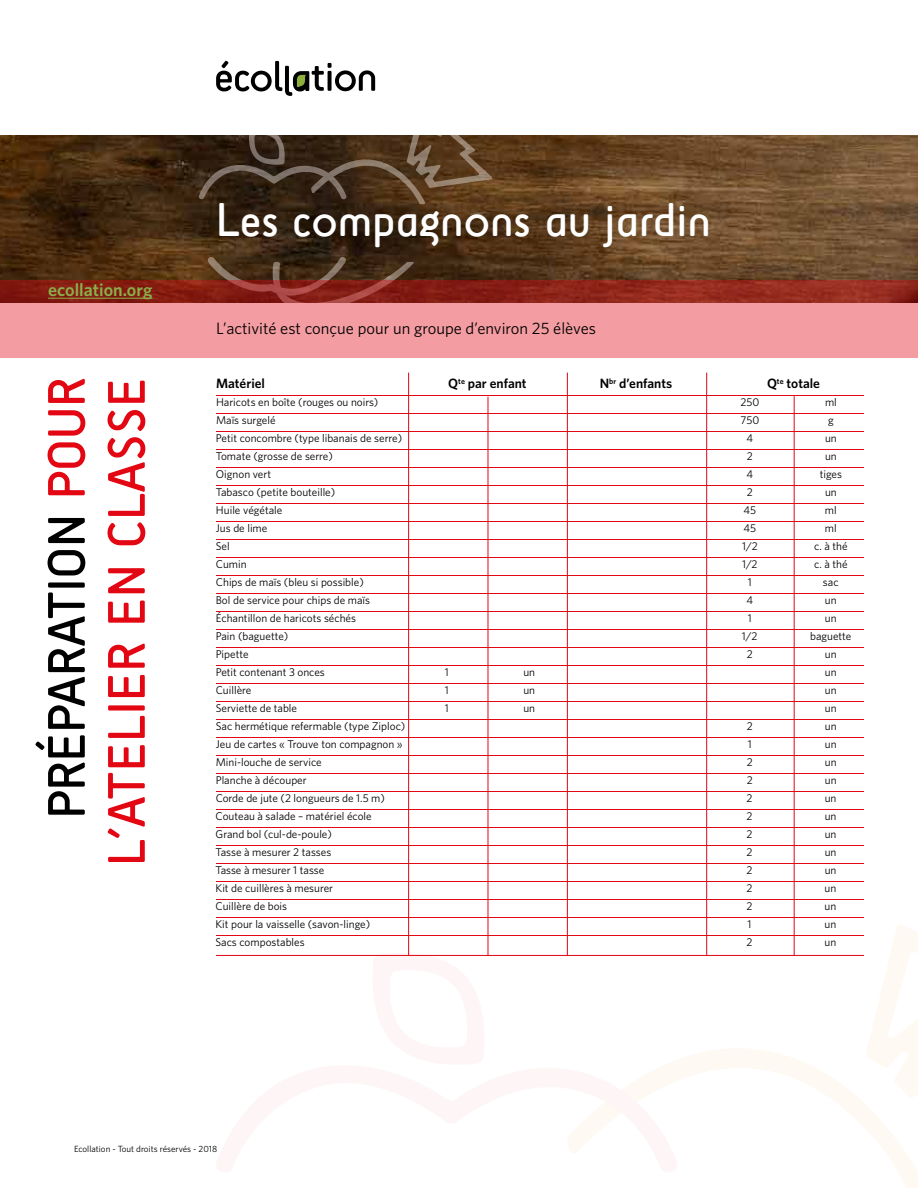
<style>
.page{position:relative;width:918px;height:1188px;background:#fff}
.page>*{position:absolute;margin:0;border:0;box-sizing:border-box;transform-origin:0 0}
.t1{font:54px/60px "Sci Fly Sans";color:#e30613;text-align:right}
.t2{font:48px "Sci Fly Sans";color:#fff}
.t3{font:600 18px "Whitney";color:#88b04b}
.t4{font:16.5px "Whitney";color:#000}
.t5{font:600 13.5px "Whitney";color:#000}
.t6{font:11.25px "Whitney";color:#000}
.t7{font:9px "Whitney";color:#000}
.s1{color:#000}
</style>
<div class="page">
<img style="left:0;top:135px;width:918px;height:146px">
<svg style="left:679px;top:1049px;width:239px;height:139px"></svg>
<svg style="left:866px;top:925px;width:52px;height:212px"></svg>
<svg style="left:370px;top:949px;width:118px;height:6px"></svg>
<svg style="left:568px;top:1060px;width:111px;height:93px"></svg>
<hr style="left:216px;top:395px;width:648px;height:1px;background:#e30613">
<hr style="left:216px;top:413px;width:648px;height:1px;background:#e30613">
<hr style="left:216px;top:431px;width:648px;height:1px;background:#e30613">
<hr style="left:216px;top:449px;width:648px;height:1px;background:#e30613">
<hr style="left:216px;top:467px;width:648px;height:1px;background:#e30613">
<hr style="left:216px;top:485px;width:648px;height:1px;background:#e30613">
<hr style="left:216px;top:503px;width:648px;height:1px;background:#e30613">
<hr style="left:216px;top:521px;width:648px;height:1px;background:#e30613">
<hr style="left:216px;top:539px;width:648px;height:1px;background:#e30613">
<hr style="left:216px;top:557px;width:648px;height:1px;background:#e30613">
<hr style="left:216px;top:575px;width:648px;height:1px;background:#e30613">
<hr style="left:216px;top:593px;width:648px;height:1px;background:#e30613">
<hr style="left:216px;top:611px;width:648px;height:1px;background:#e30613">
<hr style="left:216px;top:629px;width:648px;height:1px;background:#e30613">
<hr style="left:216px;top:647px;width:648px;height:1px;background:#e30613">
<hr style="left:216px;top:665px;width:648px;height:1px;background:#e30613">
<hr style="left:216px;top:683px;width:648px;height:1px;background:#e30613">
<hr style="left:216px;top:701px;width:648px;height:1px;background:#e30613">
<hr style="left:216px;top:719px;width:648px;height:1px;background:#e30613">
<hr style="left:216px;top:737px;width:648px;height:1px;background:#e30613">
<hr style="left:216px;top:755px;width:648px;height:1px;background:#e30613">
<hr style="left:216px;top:773px;width:648px;height:1px;background:#e30613">
<hr style="left:216px;top:791px;width:648px;height:1px;background:#e30613">
<hr style="left:216px;top:809px;width:648px;height:1px;background:#e30613">
<hr style="left:216px;top:827px;width:648px;height:1px;background:#e30613">
<hr style="left:216px;top:845px;width:648px;height:1px;background:#e30613">
<hr style="left:216px;top:863px;width:648px;height:1px;background:#e30613">
<hr style="left:216px;top:881px;width:648px;height:1px;background:#e30613">
<hr style="left:216px;top:899px;width:648px;height:1px;background:#e30613">
<hr style="left:216px;top:917px;width:648px;height:1px;background:#e30613">
<hr style="left:216px;top:935px;width:648px;height:1px;background:#e30613">
<hr style="left:216px;top:955px;width:648px;height:1px;background:#e30613">
<svg style="left:207px;top:257px;width:207px;height:24px;background:#4b331f"></svg>
<svg style="left:199px;top:135px;width:293px;height:69px;background:#4c3723"></svg>
<svg style="left:216px;top:61px;width:159px;height:35px"></svg>
<svg style="left:0;top:281px;width:918px;height:77px;background:#d5797a"></svg>
<hr style="left:408px;top:373px;width:1px;height:583px;background:#e30613">
<hr style="left:567px;top:373px;width:1px;height:583px;background:#e30613">
<hr style="left:488px;top:397px;width:1px;height:559px;background:#e30613">
<hr style="left:794px;top:396px;width:1px;height:560px;background:#e30613">
<hr style="left:706px;top:373px;width:1px;height:583px;background:#e30613">
<hr style="left:48px;top:298px;width:104px;height:1px;background:#88b04b">
<h3 class="t3" style="left:48px;top:279px;width:106px">ecollation.org</h3>
<h1 class="t1" style="left:37px;top:866px;width:490px;rotate:-90deg"><span class="s1">PRÉPARATION</span> POUR<br>L’ATELIER EN CLASSE</h1>
<h2 class="t2" style="left:216px;top:192px;width:496px">Les compagnons au jardin</h2>
<h3 class="t4" style="left:216px;top:318px;width:382px">L’activité est conçue pour un groupe d’environ 25 élèves</h3>
<p class="t5" style="left:216px;top:376px;width:50px">Matériel</p>
<p class="t5" style="left:448px;top:376px;width:80px">Q<sup>te</sup> par enfant</p>
<p class="t5" style="left:600px;top:376px;width:74px">N<sup>br</sup> d’enfants</p>
<p class="t5" style="left:767px;top:376px;width:55px">Q<sup>te</sup> totale</p>
<p class="t6" style="left:216px;top:396px;width:164px">Haricots en boîte (rouges ou noirs)</p>
<p class="t6" style="left:741px;top:396px;width:20px">250</p>
<p class="t6" style="left:825px;top:396px;width:13px">ml</p>
<p class="t6" style="left:216px;top:414px;width:61px">Maïs surgelé</p>
<p class="t6" style="left:741px;top:414px;width:20px">750</p>
<p class="t6" style="left:828px;top:414px;width:7px">g</p>
<p class="t6" style="left:216px;top:432px;width:188px">Petit concombre (type libanais de serre)</p>
<p class="t6" style="left:747px;top:432px;width:8px">4</p>
<p class="t6" style="left:825px;top:432px;width:13px">un</p>
<p class="t6" style="left:216px;top:450px;width:119px">Tomate (grosse de serre)</p>
<p class="t6" style="left:747px;top:450px;width:8px">2</p>
<p class="t6" style="left:825px;top:450px;width:13px">un</p>
<p class="t6" style="left:216px;top:468px;width:57px">Oignon vert</p>
<p class="t6" style="left:747px;top:468px;width:8px">4</p>
<p class="t6" style="left:820px;top:468px;width:24px">tiges</p>
<p class="t6" style="left:216px;top:486px;width:121px">Tabasco (petite bouteille)</p>
<p class="t6" style="left:747px;top:486px;width:8px">2</p>
<p class="t6" style="left:825px;top:486px;width:13px">un</p>
<p class="t6" style="left:216px;top:504px;width:68px">Huile végétale</p>
<p class="t6" style="left:744px;top:504px;width:14px">45</p>
<p class="t6" style="left:825px;top:504px;width:13px">ml</p>
<p class="t6" style="left:216px;top:522px;width:53px">Jus de lime</p>
<p class="t6" style="left:744px;top:522px;width:14px">45</p>
<p class="t6" style="left:825px;top:522px;width:13px">ml</p>
<p class="t6" style="left:216px;top:540px;width:15px">Sel</p>
<p class="t6" style="left:742px;top:540px;width:17px">1/2</p>
<p class="t6" style="left:814px;top:540px;width:35px">c. à thé</p>
<p class="t6" style="left:216px;top:558px;width:32px">Cumin</p>
<p class="t6" style="left:742px;top:558px;width:17px">1/2</p>
<p class="t6" style="left:814px;top:558px;width:35px">c. à thé</p>
<p class="t6" style="left:216px;top:576px;width:150px">Chips de maïs (bleu si possible)</p>
<p class="t6" style="left:748px;top:576px;width:5px">1</p>
<p class="t6" style="left:823px;top:576px;width:17px">sac</p>
<p class="t6" style="left:216px;top:594px;width:156px">Bol de service pour chips de maïs</p>
<p class="t6" style="left:746px;top:594px;width:8px">4</p>
<p class="t6" style="left:825px;top:594px;width:13px">un</p>
<p class="t6" style="left:216px;top:612px;width:142px">Échantillon de haricots séchés</p>
<p class="t6" style="left:748px;top:612px;width:5px">1</p>
<p class="t6" style="left:825px;top:612px;width:13px">un</p>
<p class="t6" style="left:216px;top:630px;width:74px">Pain (baguette)</p>
<p class="t6" style="left:742px;top:630px;width:17px">1/2</p>
<p class="t6" style="left:810px;top:630px;width:43px">baguette</p>
<p class="t6" style="left:216px;top:648px;width:34px">Pipette</p>
<p class="t6" style="left:747px;top:648px;width:8px">2</p>
<p class="t6" style="left:825px;top:648px;width:13px">un</p>
<p class="t6" style="left:216px;top:666px;width:111px">Petit contenant 3 onces</p>
<p class="t6" style="left:445px;top:666px;width:5px">1</p>
<p class="t6" style="left:523px;top:666px;width:13px">un</p>
<p class="t6" style="left:825px;top:666px;width:13px">un</p>
<p class="t6" style="left:216px;top:684px;width:37px">Cuillère</p>
<p class="t6" style="left:445px;top:684px;width:5px">1</p>
<p class="t6" style="left:523px;top:684px;width:13px">un</p>
<p class="t6" style="left:825px;top:684px;width:13px">un</p>
<p class="t6" style="left:216px;top:702px;width:83px">Serviette de table</p>
<p class="t6" style="left:445px;top:702px;width:5px">1</p>
<p class="t6" style="left:523px;top:702px;width:13px">un</p>
<p class="t6" style="left:825px;top:702px;width:13px">un</p>
<p class="t6" style="left:216px;top:720px;width:191px">Sac hermétique refermable (type Ziploc)</p>
<p class="t6" style="left:747px;top:720px;width:8px">2</p>
<p class="t6" style="left:825px;top:720px;width:13px">un</p>
<p class="t6" style="left:216px;top:738px;width:188px">Jeu de cartes « Trouve ton compagnon »</p>
<p class="t6" style="left:748px;top:738px;width:5px">1</p>
<p class="t6" style="left:825px;top:738px;width:13px">un</p>
<p class="t6" style="left:216px;top:756px;width:107px">Mini-louche de service</p>
<p class="t6" style="left:747px;top:756px;width:8px">2</p>
<p class="t6" style="left:825px;top:756px;width:13px">un</p>
<p class="t6" style="left:216px;top:774px;width:93px">Planche à découper</p>
<p class="t6" style="left:747px;top:774px;width:8px">2</p>
<p class="t6" style="left:825px;top:774px;width:13px">un</p>
<p class="t6" style="left:216px;top:792px;width:171px">Corde de jute (2 longueurs de 1.5 m)</p>
<p class="t6" style="left:747px;top:792px;width:8px">2</p>
<p class="t6" style="left:825px;top:792px;width:13px">un</p>
<p class="t6" style="left:216px;top:810px;width:158px">Couteau à salade – matériel école</p>
<p class="t6" style="left:747px;top:810px;width:8px">2</p>
<p class="t6" style="left:825px;top:810px;width:13px">un</p>
<p class="t6" style="left:216px;top:828px;width:118px">Grand bol (cul-de-poule)</p>
<p class="t6" style="left:747px;top:828px;width:8px">2</p>
<p class="t6" style="left:825px;top:828px;width:13px">un</p>
<p class="t6" style="left:216px;top:846px;width:117px">Tasse à mesurer 2 tasses</p>
<p class="t6" style="left:747px;top:846px;width:8px">2</p>
<p class="t6" style="left:825px;top:846px;width:13px">un</p>
<p class="t6" style="left:216px;top:864px;width:110px">Tasse à mesurer 1 tasse</p>
<p class="t6" style="left:747px;top:864px;width:8px">2</p>
<p class="t6" style="left:825px;top:864px;width:13px">un</p>
<p class="t6" style="left:216px;top:882px;width:119px">Kit de cuillères à mesurer</p>
<p class="t6" style="left:747px;top:882px;width:8px">2</p>
<p class="t6" style="left:825px;top:882px;width:13px">un</p>
<p class="t6" style="left:216px;top:900px;width:73px">Cuillère de bois</p>
<p class="t6" style="left:747px;top:900px;width:8px">2</p>
<p class="t6" style="left:825px;top:900px;width:13px">un</p>
<p class="t6" style="left:216px;top:918px;width:156px">Kit pour la vaisselle (savon-linge)</p>
<p class="t6" style="left:748px;top:918px;width:5px">1</p>
<p class="t6" style="left:825px;top:918px;width:13px">un</p>
<p class="t6" style="left:215px;top:936px;width:91px">Sacs compostables</p>
<p class="t6" style="left:746px;top:936px;width:8px">2</p>
<p class="t6" style="left:825px;top:936px;width:13px">un</p>
<p class="t7" style="left:74px;top:1144px;width:145px">Ecollation - Tout droits réservés - 2018</p>
</div>
